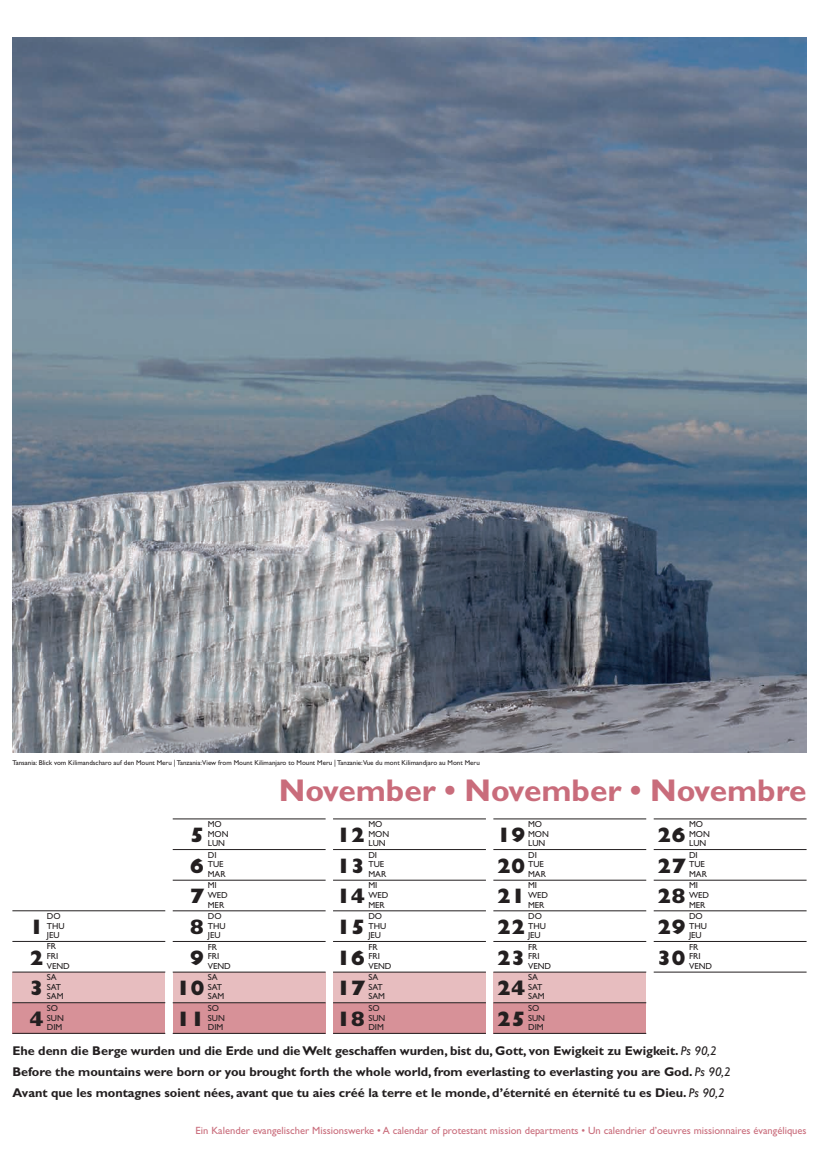
<style>
.page{position:relative;width:819px;height:1166px;background:#fff}
.page>*{position:absolute;margin:0;border:0;box-sizing:border-box;transform-origin:0 0}
.t1{font:700 31.5px "Gill Sans";color:#c96c7b}
.t2{font:800 21px/30.6px "Gill Sans";letter-spacing:-.005em;color:#231f20;text-align:justify}
.t3{font:700 12.69px/21.3px "Gill Sans";color:#231f20}
.t4{font:10.5px "Gill Sans";color:#c96c7b}
.t5{font:8.75px/9.6px "Gill Sans";letter-spacing:-.005em;color:#231f20}
.t6{font:7px "Gill Sans";color:#231f20}
.s1{font-weight:400;font-style:italic}
</style>
<div class="page">
<div style="left:12px;top:972px;width:153px;height:30px;background:#e7bdbf"></div>
<div style="left:12px;top:1003px;width:153px;height:30px;background:#d79198"></div>
<div style="left:493px;top:1003px;width:153px;height:30px;background:#d79198"></div>
<div style="left:493px;top:972px;width:153px;height:31px;background:#e7bdbf"></div>
<div style="left:333px;top:1003px;width:153px;height:30px;background:#d79198"></div>
<div style="left:333px;top:972px;width:153px;height:31px;background:#e7bdbf"></div>
<div style="left:173px;top:1003px;width:152px;height:30px;background:#d79198"></div>
<div style="left:173px;top:972px;width:152px;height:30px;background:#e7bdbf"></div>
<hr style="left:12px;top:910px;width:153px;height:1px;background:#231f20">
<hr style="left:12px;top:941px;width:153px;height:1px;background:#231f20">
<hr style="left:12px;top:972px;width:153px;height:1px;background:#231f20">
<hr style="left:12px;top:1002px;width:153px;height:1px;background:#231f20">
<hr style="left:12px;top:1033px;width:153px;height:1px;background:#231f20">
<hr style="left:173px;top:818px;width:152px;height:1px;background:#231f20">
<hr style="left:173px;top:849px;width:152px;height:1px;background:#231f20">
<hr style="left:173px;top:880px;width:152px;height:1px;background:#231f20">
<hr style="left:173px;top:910px;width:152px;height:1px;background:#231f20">
<hr style="left:173px;top:941px;width:152px;height:1px;background:#231f20">
<hr style="left:173px;top:972px;width:152px;height:1px;background:#231f20">
<hr style="left:173px;top:1002px;width:152px;height:1px;background:#231f20">
<hr style="left:173px;top:1033px;width:152px;height:1px;background:#231f20">
<hr style="left:333px;top:818px;width:153px;height:1px;background:#231f20">
<hr style="left:333px;top:849px;width:153px;height:1px;background:#231f20">
<hr style="left:333px;top:880px;width:153px;height:1px;background:#231f20">
<hr style="left:333px;top:910px;width:153px;height:1px;background:#231f20">
<hr style="left:333px;top:941px;width:153px;height:1px;background:#231f20">
<hr style="left:333px;top:972px;width:153px;height:1px;background:#231f20">
<hr style="left:333px;top:1002px;width:153px;height:1px;background:#231f20">
<hr style="left:333px;top:1033px;width:153px;height:1px;background:#231f20">
<hr style="left:493px;top:818px;width:153px;height:1px;background:#231f20">
<hr style="left:493px;top:849px;width:153px;height:1px;background:#231f20">
<hr style="left:493px;top:880px;width:153px;height:1px;background:#231f20">
<hr style="left:493px;top:910px;width:153px;height:1px;background:#231f20">
<hr style="left:493px;top:941px;width:153px;height:1px;background:#231f20">
<hr style="left:493px;top:972px;width:153px;height:1px;background:#231f20">
<hr style="left:493px;top:1002px;width:153px;height:1px;background:#231f20">
<hr style="left:493px;top:1033px;width:153px;height:1px;background:#231f20">
<hr style="left:653px;top:818px;width:153px;height:1px;background:#231f20">
<hr style="left:653px;top:849px;width:153px;height:1px;background:#231f20">
<hr style="left:653px;top:880px;width:153px;height:1px;background:#231f20">
<hr style="left:653px;top:910px;width:153px;height:1px;background:#231f20">
<hr style="left:653px;top:941px;width:153px;height:1px;background:#231f20">
<hr style="left:653px;top:972px;width:153px;height:1px;background:#231f20">
<img style="left:12px;top:37px;width:794px;height:716px">
<p class="t6" style="left:12px;top:759px;width:469px">Tansania: Blick vom Kilimandscharo auf den Mount Meru | Tanzania:View from Mount Kilimanjaro to Mount Meru | Tanzanie:Vue du mont Kilimandjaro au Mont Meru</p>
<h2 class="t2" style="left:29px;top:911px;width:16px">1<br>2<br>3<br>4</h2>
<p class="t5" style="left:47px;top:911px;width:19px">Do<br>THU<br>JEU</p>
<p class="t5" style="left:47px;top:942px;width:24px">Fr<br>FRI<br>VEND</p>
<p class="t5" style="left:47px;top:972px;width:18px">sa<br>sat<br>SAM</p>
<p class="t5" style="left:47px;top:1003px;width:13px">so sun dim</p>
<h1 class="t1" style="left:279px;top:772px;width:529px">November • November • Novembre</h1>
<p class="t5" style="left:368px;top:819px;width:22px">Mo<br>MON<br>LUN</p>
<p class="t5" style="left:368px;top:850px;width:17px">DI<br>TUE<br>Mar</p>
<p class="t5" style="left:368px;top:880px;width:22px">Mi<br>WED<br>MER</p>
<p class="t5" style="left:368px;top:911px;width:19px">Do<br>THU<br>JEU</p>
<p class="t5" style="left:368px;top:942px;width:24px">Fr<br>FRI<br>VEND</p>
<p class="t5" style="left:368px;top:972px;width:18px">sa<br>sat<br>SAM</p>
<p class="t5" style="left:368px;top:1003px;width:13px">so sun dim</p>
<p class="t5" style="left:208px;top:819px;width:22px">Mo<br>MON<br>LUN</p>
<p class="t5" style="left:208px;top:850px;width:17px">DI<br>TUE<br>Mar</p>
<p class="t5" style="left:208px;top:880px;width:22px">Mi<br>WED<br>MER</p>
<p class="t5" style="left:208px;top:911px;width:19px">Do<br>THU<br>JEU</p>
<p class="t5" style="left:208px;top:942px;width:24px">Fr<br>FRI<br>VEND</p>
<p class="t5" style="left:208px;top:972px;width:18px">sa<br>sat<br>SAM</p>
<p class="t5" style="left:208px;top:1003px;width:13px">so sun dim</p>
<p class="t5" style="left:689px;top:819px;width:22px">Mo<br>MON<br>LUN</p>
<p class="t5" style="left:689px;top:850px;width:17px">DI<br>TUE<br>Mar</p>
<p class="t5" style="left:689px;top:880px;width:22px">Mi<br>WED<br>MER</p>
<p class="t5" style="left:689px;top:911px;width:19px">Do<br>THU<br>JEU</p>
<p class="t5" style="left:689px;top:942px;width:24px">Fr<br>FRI<br>VEND</p>
<p class="t5" style="left:528px;top:819px;width:22px">Mo<br>MON<br>LUN</p>
<p class="t5" style="left:528px;top:850px;width:17px">DI<br>TUE<br>Mar</p>
<p class="t5" style="left:528px;top:880px;width:22px">Mi<br>WED<br>MER</p>
<p class="t5" style="left:528px;top:911px;width:19px">Do<br>THU<br>JEU</p>
<p class="t5" style="left:528px;top:942px;width:24px">Fr<br>FRI<br>VEND</p>
<p class="t5" style="left:528px;top:972px;width:18px">sa<br>sat<br>SAM</p>
<p class="t5" style="left:528px;top:1003px;width:13px">so sun dim</p>
<h2 class="t2" style="left:176px;top:820px;width:30px;text-align:right">5<br>6<br>7<br>8<br>9<br>10<br>11</h2>
<h2 class="t2" style="left:336px;top:820px;width:30px">12<br>13<br>14<br>15<br>16<br>17<br>18</h2>
<h2 class="t2" style="left:497px;top:820px;width:30px">19<br>20<br>21<br>22<br>23<br>24<br>25</h2>
<h2 class="t2" style="left:657px;top:820px;width:30px">26<br>27<br>28<br>29<br>30</h2>
<p class="t3" style="left:12px;top:1040px;width:719px">Ehe denn die Berge wurden und die Erde und die Welt geschaffen wurden, bist du, Gott, von Ewigkeit zu Ewigkeit. <span class="s1">Ps 90,2<br></span>Before the mountains were born or you brought forth the whole world, from everlasting to everlasting you are God. <span class="s1">Ps 90,2<br></span>Avant que les montagnes soient nées, avant que tu aies créé la terre et le monde, d’éternité en éternité tu es Dieu. <span class="s1">Ps 90,2</span></p>
<p class="t4" style="left:196px;top:1124px;width:612px">Ein Kalender evangelischer Missionswerke • A calendar of protestant mission departments • Un calendrier d’oeuvres missionnaires évangéliques</p>
</div>
